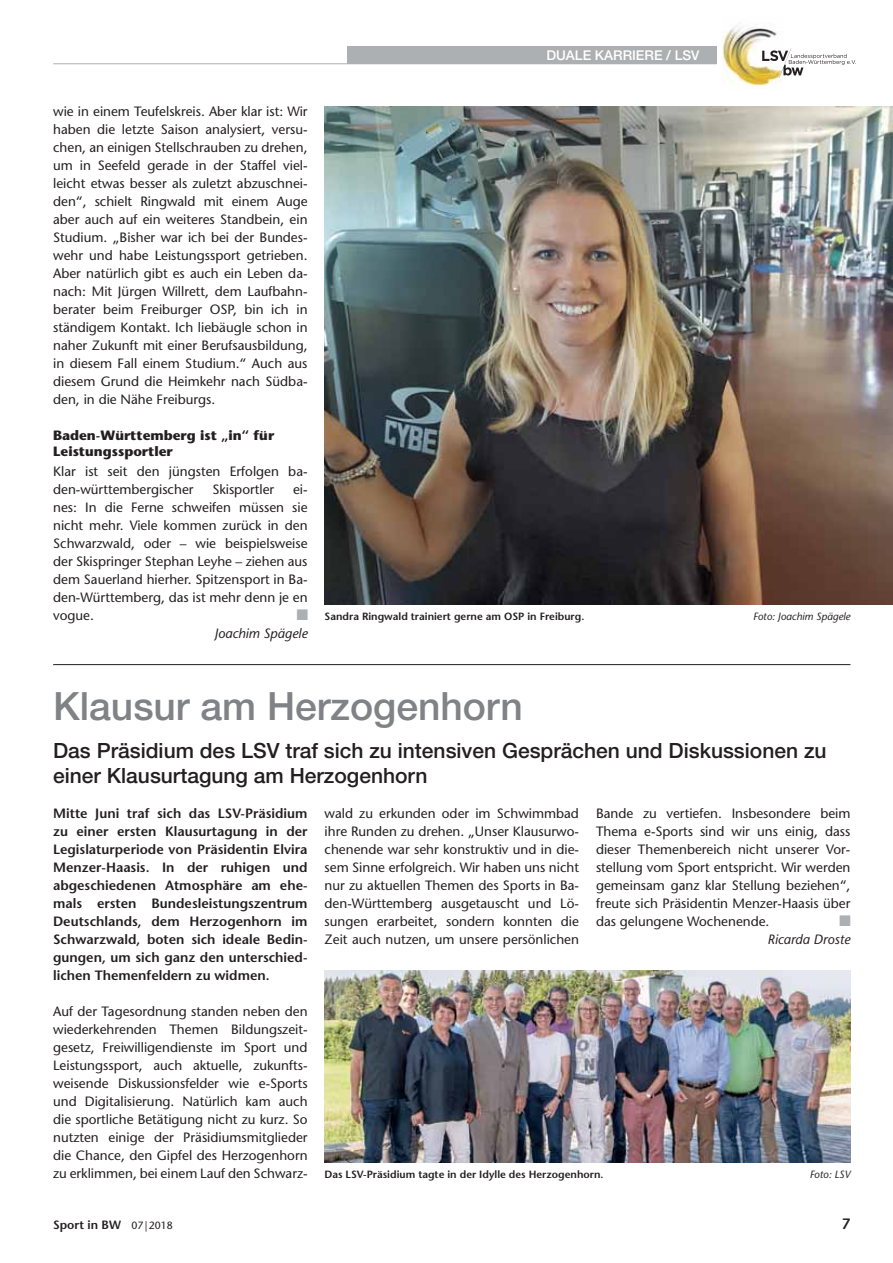
<style>
.page{position:relative;width:893px;height:1263px;background:#fff}
.page>*{position:absolute;margin:0;border:0;box-sizing:border-box;transform-origin:0 0}
.t1{font:500 39px "Helvetica Neue LT Pro";color:#808285}
.t2{font:500 21px/25.2px "Helvetica Neue LT Pro";color:#231f20}
.t3{font:600 15px "Stone Sans";color:#231f20}
.t4{font:13.5px/18px "Stone Sans";color:#231f20;text-align:justify}
.t5{font:600 13.5px/18px "Stone Sans";color:#231f20;text-align:justify}
.t6{font:700 13.5px/16.2px "Stone Sans";color:#231f20}
.t7{font:italic 13.5px "Stone Sans";color:#231f20}
.t8{font:500 13.5px "Helvetica Neue LT Pro";color:#fff}
.t9{font:13.5px "WLSB";color:#adb0b2}
.t10{font:600 12px "Stone Sans";color:#231f20}
.t11{font:600 10.5px "Stone Sans";color:#231f20}
.t12{font:italic 10.5px "Stone Sans";color:#231f20}
.s1{font-weight:400;font-size:10.5px}
</style>
<div class="page">
<hr style="left:53px;top:63px;width:663px;height:1px;background:#adb0b2">
<div style="left:347px;top:46px;width:369px;height:17px;background:#adb0b2"></div>
<img style="left:722px;top:23px;width:59px;height:64px">
<svg style="left:762px;top:49px;width:94px;height:28px"></svg>
<img style="left:325px;top:106px;width:568px;height:498px">
<img style="left:325px;top:971px;width:525px;height:191px">
<hr style="left:53px;top:664px;width:797px;height:1px;background:#231f20">
<p class="t8" style="left:546px;top:50px;width:155px">DUALE KARRIERE / LSV</p>
<p class="t4" style="left:53px;top:104px;width:256px">wie in einem Teufelskreis. Aber klar ist: Wir haben die letzte Saison analysiert, versu&shy;chen, an einigen Stellschrauben zu drehen, um in Seefeld gerade in der Staffel viel&shy;leicht etwas besser als zuletzt abzuschnei&shy;den“, schielt Ringwald mit einem Auge aber auch auf ein weiteres Standbein, ein Studium. „Bisher war ich bei der Bundes&shy;wehr und habe Leistungssport getrieben.<br>Aber natürlich gibt es auch ein Leben da&shy;nach: Mit Jürgen Willrett, dem Laufbahn&shy;berater beim Freiburger OSP, bin ich in ständigem Kontakt. Ich liebäugle schon in naher Zukunft mit einer Berufsausbildung, in diesem Fall einem Studium.“ Auch aus diesem Grund die Heimkehr nach Südba&shy;den, in die Nähe Freiburgs.</p>
<p class="t6" style="left:53px;top:429px;width:223px">Baden-Württemberg ist „in“ für<br>Leistungssportler</p>
<p class="t4" style="left:53px;top:464px;width:256px">Klar ist seit den jüngsten Erfolgen ba&shy;den-württembergischer</p>
<p class="t4" style="left:212px;top:482px;width:63px">Skisportler</p>
<p class="t4" style="left:53px;top:482px;width:256px;text-indent:240px">ei&shy;nes: In die Ferne schweifen müssen sie nicht mehr. Viele kommen zurück in den Schwarzwald, oder – wie beispielsweise der Skispringer Stephan Leyhe – ziehen aus dem Sauerland hierher. Spitzensport in Ba&shy;den-Württemberg, das ist mehr denn je en vogue.</p>
<p class="t9" style="left:297px;top:607px;width:12px">n</p>
<p class="t7" style="left:214px;top:628px;width:95px">Joachim Spägele</p>
<p class="t11" style="left:325px;top:612px;width:261px">Sandra Ringwald trainiert gerne am OSP in Freiburg.</p>
<p class="t12" style="left:753px;top:612px;width:99px">Foto: Joachim Spägele</p>
<h1 class="t1" style="left:53px;top:692px;width:471px">Klausur am Herzogenhorn</h1>
<h2 class="t2" style="left:53px;top:740px;width:775px">Das Präsidium des LSV traf sich zu intensiven Gesprächen und Diskussionen zu einer Klausurtagung am Herzogenhorn</h2>
<p class="t5" style="left:53px;top:806px;width:256px">Mitte Juni traf sich das LSV-Präsidium zu einer ersten Klausurtagung in der Legislaturperiode von Präsidentin Elvira Menzer-Haasis. In der ruhigen und abgeschiedenen Atmosphäre am ehe&shy;mals ersten Bundesleistungszentrum Deutschlands, dem Herzogenhorn im Schwarzwald, boten sich ideale Bedin&shy;gungen, um sich ganz den unterschied&shy;lichen Themenfeldern zu widmen.</p>
<p class="t4" style="left:53px;top:1004px;width:256px">Auf der Tagesordnung standen neben den wiederkehrenden Themen Bildungszeit&shy;gesetz, Freiwilligendienste im Sport und Leistungssport, auch aktuelle, zukunfts&shy;weisende Diskussionsfelder wie e-Sports und Digitalisierung. Natürlich kam auch die sportliche Betätigung nicht zu kurz. So nutzten einige der Präsidiumsmitglieder die Chance, den Gipfel des Herzogenhorn zu erklimmen, bei einem Lauf den Schwarz-</p>
<p class="t4" style="left:325px;top:806px;width:256px">wald zu erkunden oder im Schwimmbad ihre Runden zu drehen. „Unser Klausurwo&shy;chenende war sehr konstruktiv und in die&shy;sem Sinne erfolgreich. Wir haben uns nicht nur zu aktuellen Themen des Sports in Ba&shy;den-Württemberg ausgetauscht und Lö&shy;sungen erarbeitet, sondern konnten die Zeit auch nutzen, um unsere persönlichen</p>
<p class="t4" style="left:596px;top:806px;width:256px">Bande zu vertiefen. Insbesondere beim Thema e-Sports sind wir uns einig, dass dieser Themenbereich nicht unserer Vor&shy;stellung vom Sport entspricht. Wir werden gemeinsam ganz klar Stellung beziehen“, freute sich Präsidentin Menzer-Haasis über das gelungene Wochenende.</p>
<p class="t9" style="left:840px;top:913px;width:12px">n</p>
<p class="t7" style="left:767px;top:934px;width:84px">Ricarda Droste</p>
<p class="t11" style="left:325px;top:1170px;width:280px">Das LSV-Präsidium tagte in der Idylle des Herzogenhorn.</p>
<p class="t12" style="left:810px;top:1170px;width:42px">Foto: LSV</p>
<p class="t10" style="left:53px;top:1220px;width:121px">Sport in BW <span class="s1">07 | 2018</span></p>
<p class="t3" style="left:842px;top:1218px;width:10px">7</p>
</div>
